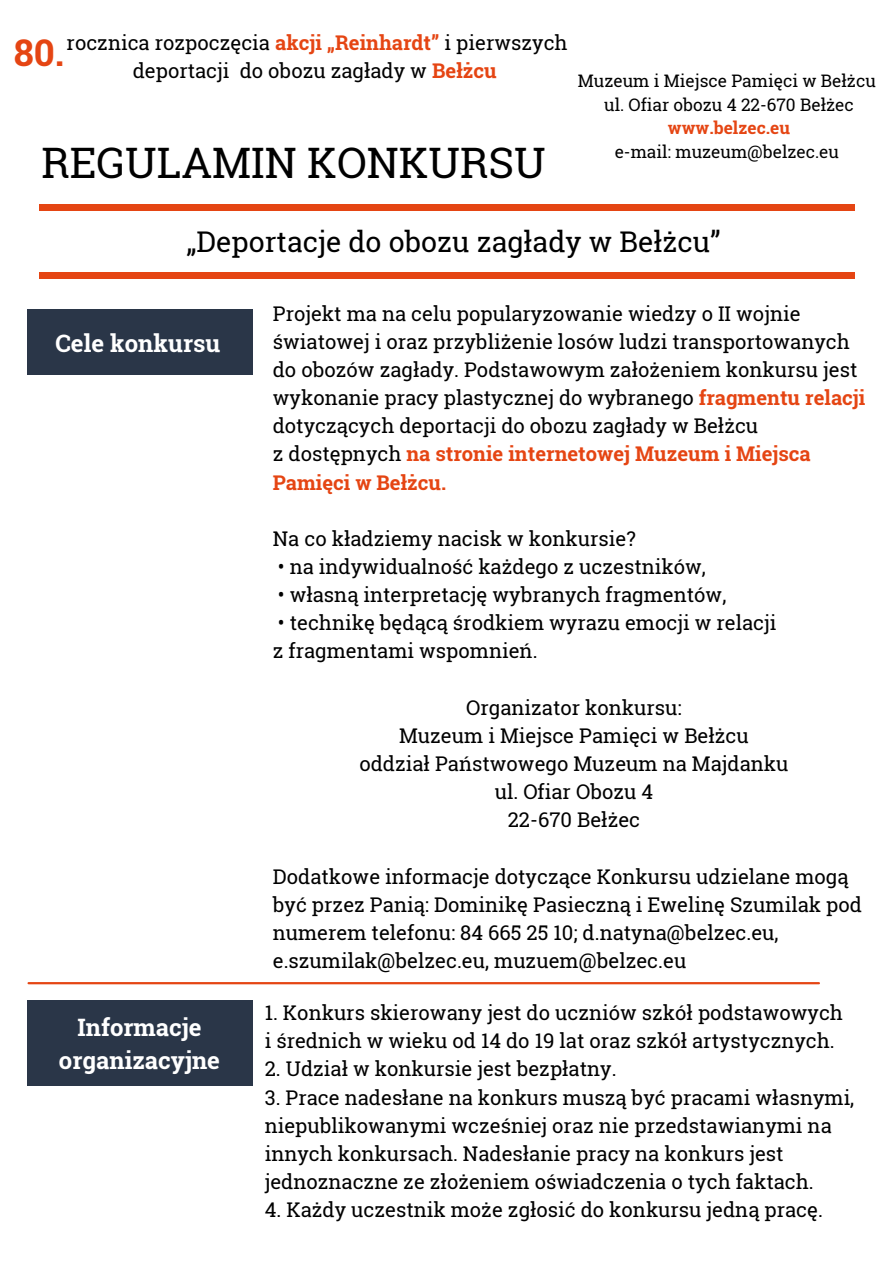
<style>
.page{position:relative;width:893px;height:1263px;background:#fff}
.page>*{position:absolute;margin:0;border:0;box-sizing:border-box;transform-origin:0 0}
.t1{font:42px "Roboto Slab";color:#000}
.t2{font:700 36.75px "Roboto Slab";color:#e54513}
.t3{font:28.5px "Roboto Slab";color:#000}
.t4{font:700 24px/33.2px "Roboto Slab";color:#fff;text-align:center}
.t5{font:20.25px/28.1px "Roboto Slab";color:#000}
.t6{font:700 20.25px/28.1px "Roboto Slab";color:#e54513}
.t7{font:17.25px "Roboto Slab";color:#000}
.t8{font:700 17.25px "Roboto Slab";color:#e54513}
.s1{font-weight:700;color:#e54513}
.s2{font-weight:400;color:#000}
</style>
<div class="page">
<div style="left:39px;top:205px;width:815px;height:5px;background:#e54513"></div>
<div style="left:39px;top:273px;width:815px;height:5px;background:#e54513"></div>
<div style="left:27px;top:310px;width:225px;height:65px;background:#2a3648"></div>
<hr style="left:29px;top:982px;width:790px;height:2px;background:#e54513">
<div style="left:27px;top:1000px;width:226px;height:86px;background:#2a3648"></div>
<p class="t5" style="left:67px;top:28px;width:502px;text-align:center">rocznica rozpoczęcia <span class="s1">akcji „Reinhardt”</span> i pierwszych deportacji do obozu zagłady w <span class="s1">Bełżcu</span></p>
<p class="t2" style="left:14px;top:27px;width:52px">80.</p>
<p class="t1" style="left:41px;top:134px;width:506px">REGULAMIN KONKURSU</p>
<p class="t7" style="left:578px;top:69px;width:299px">Muzeum i Miejsce Pamięci w Bełżcu</p>
<p class="t7" style="left:604px;top:93px;width:251px">ul. Ofiar obozu 4 22-670 Bełżec</p>
<p class="t8" style="left:668px;top:116px;width:124px">www.belzec.eu</p>
<p class="t7" style="left:614px;top:140px;width:226px">e-mail: muzeum@belzec.eu</p>
<p class="t3" style="left:186px;top:222px;width:536px">„Deportacje do obozu zagłady w Bełżcu”</p>
<p class="t4" style="left:55px;top:326px;width:167px">Cele konkursu</p>
<p class="t4" style="left:59px;top:1010px;width:163px">Informacje organizacyjne</p>
<p class="t5" style="left:273px;top:299px;width:594px">Projekt ma na celu popularyzowanie wiedzy o II wojnie światowej i oraz przybliżenie losów ludzi transportowanych do obozów zagłady. Podstawowym założeniem konkursu jest wykonanie pracy plastycznej do wybranego <span class="s1">fragmentu relacji </span>dotyczących deportacji do obozu zagłady w Bełżcu</p>
<p class="t6" style="left:273px;top:439px;width:539px"><span class="s2">z dostępnych</span> na stronie internetowej Muzeum i Miejsca<br>Pamięci w Bełżcu.</p>
<p class="t5" style="left:273px;top:524px;width:364px">Na co kładziemy nacisk w konkursie?</p>
<p class="t5" style="left:278px;top:552px;width:429px">• na indywidualność każdego z uczestników,</p>
<p class="t5" style="left:278px;top:580px;width:450px">• własną interpretację wybranych fragmentów,</p>
<p class="t5" style="left:278px;top:608px;width:500px">• technikę będącą środkiem wyrazu emocji w relacji</p>
<p class="t5" style="left:273px;top:636px;width:266px">z fragmentami wspomnień.</p>
<p class="t5" style="left:466px;top:693px;width:217px">Organizator konkursu:</p>
<p class="t5" style="left:399px;top:721px;width:351px">Muzeum i Miejsce Pamięci w Bełżcu</p>
<p class="t5" style="left:359px;top:749px;width:430px">oddział Państwowego Muzeum na Majdanku</p>
<p class="t5" style="left:495px;top:777px;width:160px">ul. Ofiar Obozu 4</p>
<p class="t5" style="left:508px;top:805px;width:134px">22-670 Bełżec</p>
<p class="t5" style="left:273px;top:861px;width:591px">Dodatkowe informacje dotyczące Konkursu udzielane mogą być przez Panią: Dominikę Pasieczną i Ewelinę Szumilak pod numerem telefonu: 84 665 25 10; d.natyna@belzec.eu, e.szumilak@belzec.eu, muzuem@belzec.eu</p>
<p class="t5" style="left:265px;top:998px;width:580px">1. Konkurs skierowany jest do uczniów szkół podstawowych</p>
<p class="t5" style="left:265px;top:1026px;width:571px">i średnich w wieku od 14 do 19 lat oraz szkół artystycznych.</p>
<p class="t5" style="left:265px;top:1054px;width:353px">2. Udział w konkursie jest bezpłatny.</p>
<p class="t5" style="left:265px;top:1083px;width:591px">3. Prace nadesłane na konkurs muszą być pracami własnymi, niepublikowanymi wcześniej oraz nie przedstawianymi na innych konkursach. Nadesłanie pracy na konkurs jest jednoznaczne ze złożeniem oświadczenia o tych faktach.</p>
<p class="t5" style="left:265px;top:1195px;width:560px">4. Każdy uczestnik może zgłosić do konkursu jedną pracę.</p>
</div>
